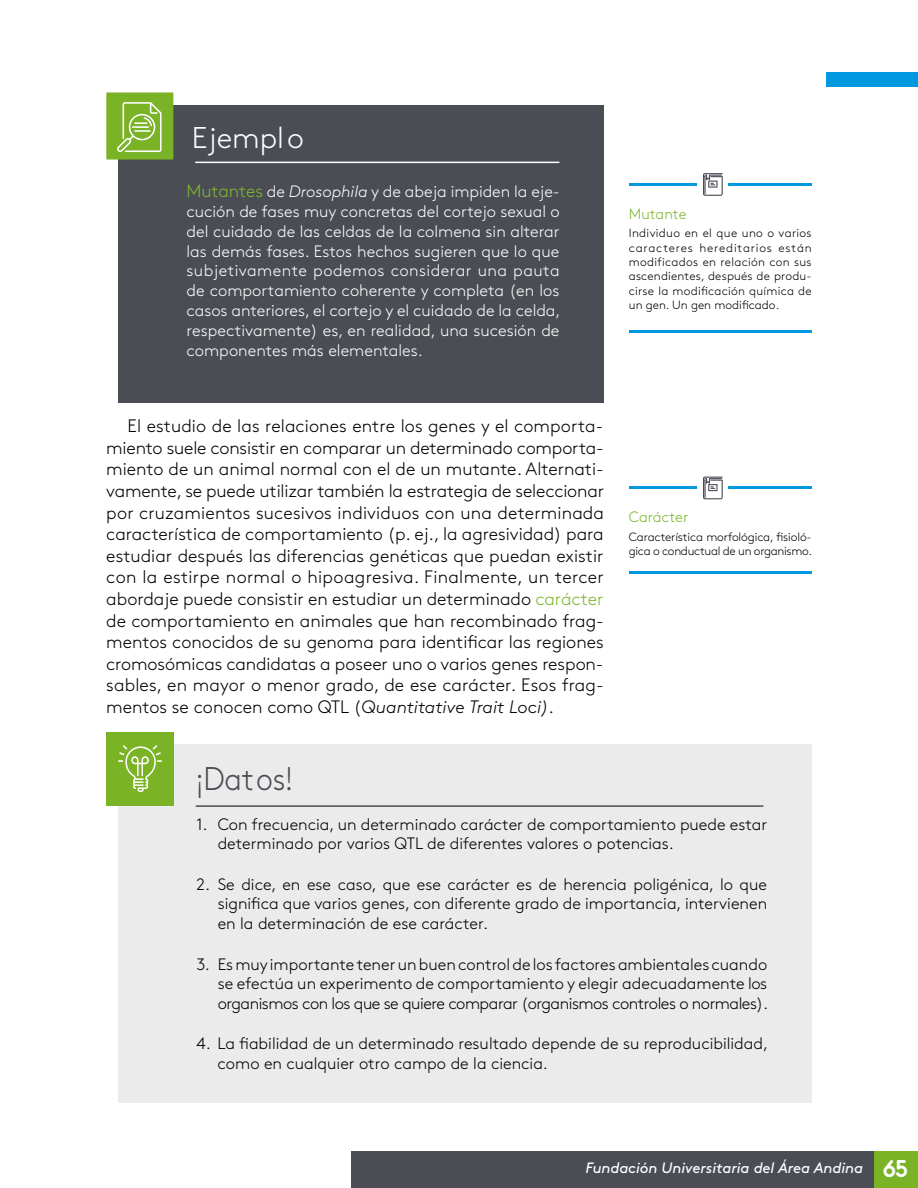
<style>
.page{position:relative;width:918px;height:1188px;background:#fff}
.page>*{position:absolute;margin:0;border:0;box-sizing:border-box;transform-origin:0 0}
.t1{font:300 32.7px "Brown Std";color:#4a4d54;scale:.92 1}
.t2{font:300 30px "Brown Std";color:#fff}
.t3{font:300 18px/21.6px "Brown Std";letter-spacing:.005em;color:#000;text-align:justify}
.t4{font:300 16.5px/19.5px "Brown Std";color:#000}
.t5{font:300 16.5px/19.8px "Brown Std";color:#fff;text-align:justify}
.t6{font:italic 15px "Brown Std";letter-spacing:-.005em;color:#fff}
.t7{font:300 15px "Brown Std";color:#7eb62d}
.t8{font:300 12px/14.4px "Brown Std";letter-spacing:-.01em;color:#000;text-align:justify}
.s1{font-size:18px;color:#7eb62d}
.s2{font-style:italic}
.s3{color:#7eb62d}
.s4{font-family:"Areandina Voz";font-style:normal;font-size:24px}
</style>
<div class="page">
<div style="left:873px;top:1151px;width:45px;height:37px;background:#7ab326"></div>
<div style="left:351px;top:1151px;width:522px;height:37px;background:#4a4d54"></div>
<div style="left:826px;top:72px;width:92px;height:15px;background:#0099df"></div>
<div style="left:118px;top:106px;width:486px;height:297px;background:#4a4d54"></div>
<hr style="left:196px;top:162px;width:363px;height:1px;background:#fff">
<div style="left:107px;top:93px;width:66px;height:66px;background:#7ab326"></div>
<div style="left:106px;top:92px;width:67px;height:68px;border:2px solid #7ab326"></div>
<svg style="left:117px;top:102px;width:45px;height:50px"></svg>
<hr style="left:629px;top:183px;width:183px;height:3px;background:#0099de">
<div style="left:698px;top:169px;width:30px;height:31px;background:#fff"></div>
<hr style="left:629px;top:330px;width:183px;height:3px;background:#0099de">
<svg style="left:703px;top:173px;width:20px;height:23px"></svg>
<hr style="left:629px;top:486px;width:183px;height:3px;background:#0099de">
<div style="left:698px;top:473px;width:30px;height:30px;background:#fff"></div>
<hr style="left:629px;top:571px;width:183px;height:3px;background:#0099de">
<svg style="left:703px;top:477px;width:20px;height:22px"></svg>
<div style="left:118px;top:744px;width:694px;height:359px;background:#ebebeb"></div>
<div style="left:106px;top:732px;width:68px;height:74px;background:#7ab326"></div>
<hr style="left:196px;top:805px;width:567px;height:2px;background:#4a4d54">
<svg style="left:118px;top:745px;width:44px;height:47px"></svg>
<p class="t2" style="left:192px;top:121px;width:114px">Ejemplo</p>
<p class="t5" style="left:187px;top:182px;width:376px"><span class="s1">Mutantes</span> de <span class="s2">Drosophila</span> y de abeja impiden la eje&shy;cución de fases muy concretas del cortejo sexual o del cuidado de las celdas de la colmena sin alterar las demás fases . Estos hechos sugieren que lo que subjetivamente podemos considerar una pauta de comportamiento coherente y completa (en los casos anteriores, el cortejo y el cuidado de la celda, respectivamente) es, en realidad, una sucesión de componentes más elementales .</p>
<p class="t3" style="left:106px;top:415px;width:499px;text-indent:21px">El estudio de las relaciones entre los genes y el comporta&shy;miento suele consistir en comparar un determinado comporta&shy;miento de un animal normal con el de un mutante . Alternati&shy;vamente, se puede utilizar también la estrategia de seleccionar por cruzamientos sucesivos individuos con una determinada característica de comportamiento (p . ej ., la agresividad) para estudiar después las diferencias genéticas que puedan existir con la estirpe normal o hipoagresiva . Finalmente, un tercer abordaje puede consistir en estudiar un determinado <span class="s3">carácter </span>de comportamiento en animales que han recombinado frag&shy;mentos conocidos de su genoma para identificar las regiones cromosómicas candidatas a poseer uno o varios genes respon&shy;sables, en mayor o menor grado, de ese carácter . Esos frag&shy;mentos se conocen como QTL (<span class="s2">Quantitative Trait Loci).</span></p>
<p class="t7" style="left:629px;top:205px;width:59px">Mutante</p>
<p class="t8" style="left:629px;top:226px;width:184px">Individuo en el que uno o varios caracteres hereditarios están modificados en relación con sus ascendientes, después de produ&shy;cirse la modificación química de un gen . Un gen modificado .</p>
<p class="t7" style="left:629px;top:509px;width:61px">Carácter</p>
<p class="t8" style="left:629px;top:530px;width:185px">Característica morfológica, fisioló&shy;gica o conductual de un organismo .</p>
<p class="t1" style="left:196px;top:760px;width:106px">¡Datos!</p>
<p class="t4" style="left:218px;top:814px;width:551px;text-indent:-21px">1 . Con frecuencia, un determinado carácter de comportamiento puede estar determinado por varios QTL de diferentes valores o potencias .</p>
<p class="t4" style="left:218px;top:875px;width:551px;text-align:justify;text-indent:-21px">2 . Se dice, en ese caso, que ese carácter es de herencia poligénica, lo que significa que varios genes, con diferente grado de importancia, intervienen en la determinación de ese carácter .</p>
<p class="t4" style="left:218px;top:954px;width:552px;text-align:justify;text-indent:-21px">3 . Es muy importante tener un buen control de los factores ambientales cuando se efectúa un experimento de comportamiento y elegir adecuadamente los organismos con los que se quiere comparar (organismos controles o normales) .</p>
<p class="t4" style="left:218px;top:1034px;width:552px;text-indent:-21px">4 . La fiabilidad de un determinado resultado depende de su reproducibilidad, como en cualquier otro campo de la ciencia .</p>
<p class="t6" style="left:585px;top:1159px;width:324px">Fundación Universitaria del Área Andina <span class="s4">656</span></p>
<p class="t6" style="left:447px;top:1158px;width:414px">Biología del comportamiento - eje 3 pongamos en práctica</p>
</div>
